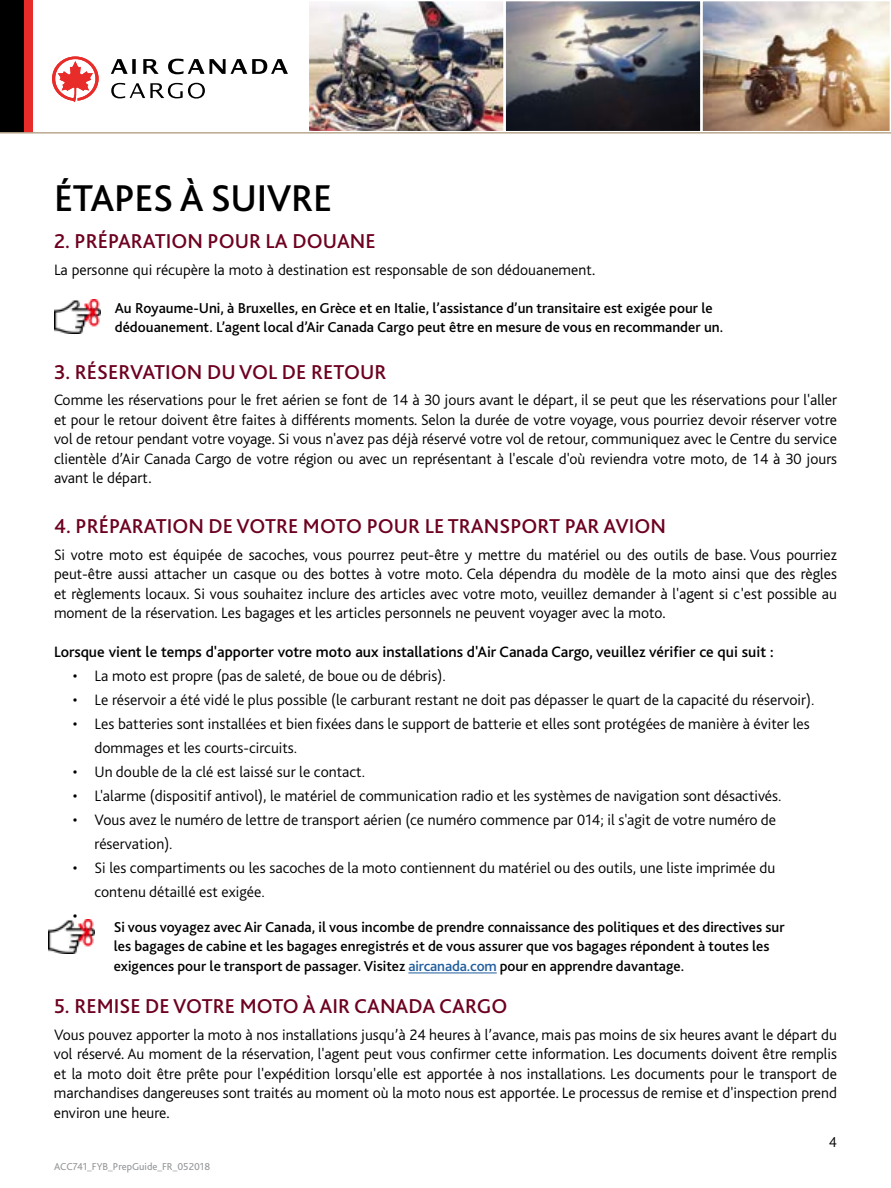
<style>
.page{position:relative;width:891px;height:1188px;background:#fff}
.page>*{position:absolute;margin:0;border:0;box-sizing:border-box;transform-origin:0 0}
.t1{font:500 39px "Bliss 2";letter-spacing:-.01em;color:#000}
.t2{font:500 21px "Bliss 2";color:#6d0020}
.t3{font:300 15.75px/19.5px "Bliss";color:#000;text-align:justify}
.t4{font:300 15.75px/24px "Bliss 2";color:#000}
.t5{font:500 15.75px "Bliss";color:#000}
.t6{font:500 15px/19.5px "Bliss 2";color:#000}
.t7{font:300 15px "Bliss 2";color:#000}
.t8{font:10.5px "Bliss 2";color:#939598}
.s1{color:#215e9e}
</style>
<div class="page">
<img style="left:310px;top:2px;width:579px;height:128px">
<div style="left:308px;top:0;width:197px;height:132px;border:1px solid #fff"></div>
<div style="left:701px;top:0;width:190px;height:132px;border:1px solid #fff"></div>
<div style="left:505px;top:0;width:196px;height:132px;border:1px solid #fff"></div>
<svg style="left:52px;top:56px;width:47px;height:46px"></svg>
<svg style="left:111px;top:59px;width:177px;height:40px"></svg>
<div style="left:0;top:0;width:24px;height:132px;background:#000"></div>
<div style="left:24px;top:0;width:9px;height:132px;background:#e82c2a"></div>
<hr style="left:0;top:132px;width:891px;height:2px;background:#baa88e">
<img style="left:49px;top:920px;width:46px;height:34px">
<hr style="left:408px;top:973px;width:89px;height:1px;background:#215e9e">
<img style="left:54px;top:299px;width:46px;height:34px">
<h1 class="t1" style="left:54px;top:173px;width:280px">ÉTAPES À SUIVRE</h1>
<h2 class="t2" style="left:54px;top:228px;width:323px">2. PRÉPARATION POUR LA DOUANE</h2>
<p class="t3" style="left:54px;top:260px;width:543px">La personne qui récupère la moto à destination est responsable de son dédouanement.</p>
<p class="t6" style="left:115px;top:298px;width:610px">Au Royaume-Uni, à Bruxelles, en Grèce et en Italie, l’assistance d’un transitaire est exigée pour le dédouanement. L’agent local d’Air Canada Cargo peut être en mesure de vous en recommander un.</p>
<h2 class="t2" style="left:54px;top:359px;width:334px">3. RÉSERVATION DU VOL DE RETOUR</h2>
<p class="t3" style="left:54px;top:391px;width:785px">Comme les réservations pour le fret aérien se font de 14 à 30 jours avant le départ, il se peut que les réservations pour l'aller et pour le retour doivent être faites à différents moments. Selon la durée de votre voyage, vous pourriez devoir réserver votre vol de retour pendant votre voyage. Si vous n'avez pas déjà réservé votre vol de retour, communiquez avec le Centre du service clientèle d’Air Canada Cargo de votre région ou avec un représentant à l'escale d'où reviendra votre moto, de 14 à 30 jours avant le départ.</p>
<h2 class="t2" style="left:54px;top:513px;width:614px">4. PRÉPARATION DE VOTRE MOTO POUR LE TRANSPORT PAR AVION</h2>
<p class="t3" style="left:54px;top:545px;width:785px">Si votre moto est équipée de sacoches, vous pourrez peut-être y mettre du matériel ou des outils de base. Vous pourriez peut-être aussi attacher un casque ou des bottes à votre moto. Cela dépendra du modèle de la moto ainsi que des règles et règlements locaux. Si vous souhaitez inclure des articles avec votre moto, veuillez demander à l'agent si c'est possible au moment de la réservation. Les bagages et les articles personnels ne peuvent voyager avec la moto.</p>
<p class="t5" style="left:54px;top:644px;width:721px">Lorsque vient le temps d'apporter votre moto aux installations d'Air Canada Cargo, veuillez vérifier ce qui suit :</p>
<p class="t4" style="left:73px;top:664px;width:374px">• La moto est propre (pas de saleté, de boue ou de débris).</p>
<p class="t4" style="left:73px;top:688px;width:743px">• Le réservoir a été vidé le plus possible (le carburant restant ne doit pas dépasser le quart de la capacité du réservoir).</p>
<p class="t4" style="left:95px;top:712px;width:717px;text-indent:-22px">• Les batteries sont installées et bien fixées dans le support de batterie et elles sont protégées de manière à éviter les dommages et les courts-circuits.</p>
<p class="t4" style="left:73px;top:760px;width:294px">• Un double de la clé est laissé sur le contact.</p>
<p class="t4" style="left:73px;top:784px;width:710px">• L'alarme (dispositif antivol), le matériel de communication radio et les systèmes de navigation sont désactivés.</p>
<p class="t4" style="left:95px;top:808px;width:683px;text-indent:-22px">• Vous avez le numéro de lettre de transport aérien (ce numéro commence par 014; il s'agit de votre numéro de réservation).</p>
<p class="t4" style="left:73px;top:856px;width:704px">• Si les compartiments ou les sacoches de la moto contiennent du matériel ou des outils, une liste imprimée du</p>
<p class="t4" style="left:95px;top:880px;width:172px">contenu détaillé est exigée.</p>
<p class="t4" style="left:73px;top:904px;width:6px">•</p>
<p class="t6" style="left:114px;top:917px;width:672px">Si vous voyagez avec Air Canada, il vous incombe de prendre connaissance des politiques et des directives sur les bagages de cabine et les bagages enregistrés et de vous assurer que vos bagages répondent à toutes les exigences pour le transport de passager. Visitez <span class="s1">aircanada.com</span> pour en apprendre davantage.</p>
<h2 class="t2" style="left:54px;top:993px;width:455px">5. REMISE DE VOTRE MOTO À AIR CANADA CARGO</h2>
<p class="t3" style="left:54px;top:1025px;width:785px">Vous pouvez apporter la moto à nos installations jusqu’à 24 heures à l’avance, mais pas moins de six heures avant le départ du vol réservé. Au moment de la réservation, l'agent peut vous confirmer cette information. Les documents doivent être remplis et la moto doit être prête pour l'expédition lorsqu'elle est apportée à nos installations. Les documents pour le transport de marchandises dangereuses sont traités au moment où la moto nous est apportée. Le processus de remise et d'inspection prend environ une heure.</p>
<p class="t7" style="left:829px;top:1133px;width:10px">4</p>
<p class="t8" style="left:54px;top:1160px;width:158px">ACC741_FYB_PrepGuide_FR_052018</p>
</div>
